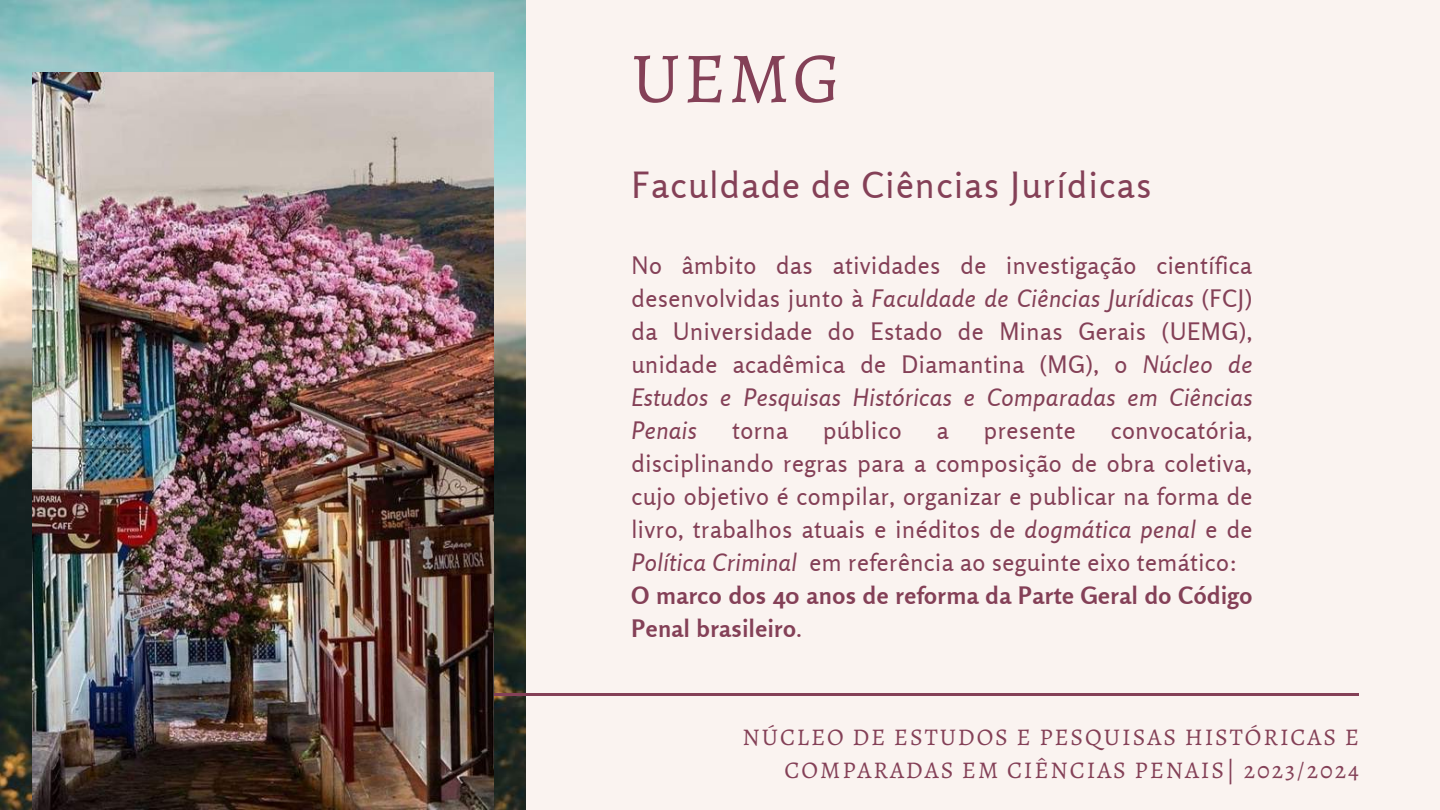
<style>
.page{position:relative;width:1440px;height:810px;background:#faf3f0}
.page>*{position:absolute;margin:0;border:0;box-sizing:border-box;transform-origin:0 0}
.t1{font:72px "Alegreya SC";color:#844057}
.t2{font:36px "Rosario";letter-spacing:.04em;color:#844057}
.t3{font:24px/33px "Rosario";letter-spacing:.02em;color:#844057;text-align:justify}
.t4{font:24px/33px "Alegreya SC";letter-spacing:.08em;color:#844057;text-align:right}
.s1{font-style:italic}
.s2{font-weight:700}
</style>
<div class="page">
<img style="left:0;top:0;width:526px;height:810px">
<hr style="left:81px;top:693px;width:1278px;height:3px;background:#844057">
<img style="left:32px;top:72px;width:461px;height:738px">
<h1 class="t1" style="left:631px;top:29px;width:211px">UEMG</h1>
<h2 class="t2" style="left:631px;top:163px;width:522px">Faculdade de Ciências Jurídicas</h2>
<p class="t3" style="left:631px;top:249px;width:623px">No âmbito das atividades de investigação científica desenvolvidas junto à <span class="s1">Faculdade de Ciências Jurídicas</span> (FCJ) da Universidade do Estado de Minas Gerais (UEMG), unidade acadêmica de Diamantina (MG), o <span class="s1">Núcleo de Estudos e Pesquisas Históricas e Comparadas em Ciências Penais</span></p>
<p class="t3" style="left:732px;top:414px;width:57px">torna</p>
<p class="t3" style="left:823px;top:414px;width:80px">público</p>
<p class="t3" style="left:937px;top:414px;width:13px">a</p>
<p class="t3" style="left:984px;top:414px;width:93px">presente</p>
<p class="t3" style="left:631px;top:414px;width:623px;text-align:left;text-indent:480px">convocatória, disciplinando regras para a composição de obra coletiva, cujo objetivo é compilar, organizar e publicar na forma de livro, trabalhos atuais e inéditos de <span class="s1">dogmática penal</span> e de <span class="s1">Política Criminal</span> em referência ao seguinte eixo temático:<br><span class="s2">O marco dos 40 anos de reforma da Parte Geral do Código Penal brasileiro</span>.</p>
<p class="t4" style="left:743px;top:720px;width:618px">NÚCLEO DE ESTUDOS E PESQUISAS HISTÓRICAS E<br>COMPARADAS EM CIÊNCIAS PENAIS| 2023/2024</p>
</div>
